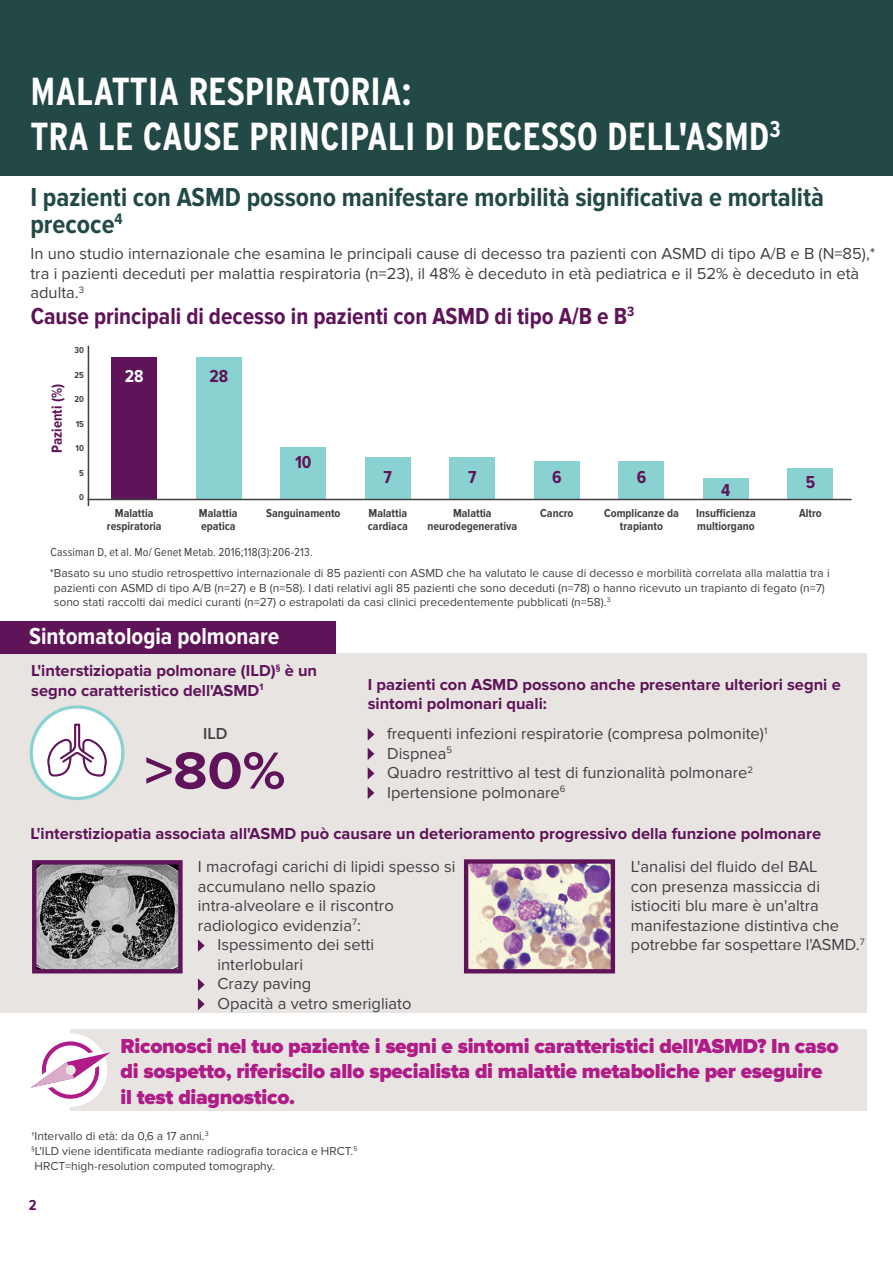
<style>
.page{position:relative;width:893px;height:1263px;background:#fff}
.page>*{position:absolute;margin:0;border:0;box-sizing:border-box;transform-origin:0 0}
.t1{font:700 54px "Proxima Nova";color:#5f1358;scale:1.05 1}
.t2{font:700 condensed 39px/45px "Interstate";color:#fff}
.t3{font:700 27px/27px "Proxima Nova Cond";color:#224946}
.t4{font:700 24px "Proxima Nova Cond";color:#5f1358}
.t5{font:700 24px "Proxima Nova Cond";color:#fff}
.t6{font:900 21px/25.5px "Proxima Nova";letter-spacing:-.015em;color:#b01c87}
.t7{font:700 18px "Proxima Nova Cond";color:#5f1358}
.t8{font:700 18px "Proxima Nova Cond";color:#fff}
.t9{font:16.5px/19.5px "Proxima Nova";color:#414042}
.t10{font:700 16.5px/19.5px "Proxima Nova";color:#5f1358}
.t11{font:600 16.5px "Proxima Nova";color:#414042}
.t12{font:700 15px "Proxima Nova Cond";color:#5f1358}
.t13{font:12px/15px "Proxima Nova";color:#414042}
.t14{font:700 12px/13.5px "Proxima Nova Cond";color:#414042;text-align:center}
.t15{font:12px "Proxima Nova Cond";letter-spacing:.015em;color:#414042}
.t16{font:700 9px "Proxima Nova Cond";color:#414042}
</style>
<div class="page">
<div style="left:0;top:0;width:893px;height:175px;background:#224946"></div>
<div style="left:0;top:653px;width:867px;height:360px;background:#e7e4e2"></div>
<svg style="left:368px;top:728px;width:6px;height:13px"></svg>
<svg style="left:368px;top:748px;width:6px;height:12px"></svg>
<svg style="left:368px;top:767px;width:6px;height:13px"></svg>
<svg style="left:368px;top:787px;width:6px;height:12px"></svg>
<div style="left:0;top:621px;width:336px;height:32px;background:#5f1358"></div>
<hr style="left:88px;top:346px;width:1px;height:160px;background:#414042">
<div style="left:112px;top:357px;width:45px;height:142px;background:#5f1358"></div>
<div style="left:281px;top:448px;width:45px;height:51px;background:#8ad2d1"></div>
<div style="left:450px;top:457px;width:45px;height:42px;background:#8ad2d1"></div>
<div style="left:619px;top:462px;width:45px;height:37px;background:#8ad2d1"></div>
<div style="left:196px;top:357px;width:45px;height:142px;background:#8ad2d1"></div>
<div style="left:365px;top:457px;width:46px;height:42px;background:#8ad2d1"></div>
<div style="left:534px;top:462px;width:46px;height:37px;background:#8ad2d1"></div>
<div style="left:703px;top:478px;width:46px;height:21px;background:#8ad2d1"></div>
<div style="left:788px;top:469px;width:45px;height:30px;background:#8ad2d1"></div>
<hr style="left:88px;top:499px;width:764px;height:1px;background:#414042">
<svg style="left:198px;top:939px;width:7px;height:13px"></svg>
<svg style="left:198px;top:978px;width:7px;height:13px"></svg>
<svg style="left:198px;top:998px;width:7px;height:12px"></svg>
<svg style="left:31px;top:709px;width:92px;height:90px"></svg>
<div style="left:30px;top:705px;width:94px;height:95px;border:3px solid #8ad2d1;border-radius:50%"></div>
<div style="left:70px;top:1029px;width:797px;height:82px;background:#e7e4e2"></div>
<div style="left:34px;top:1033px;width:73px;height:74px;background:#fff;border-radius:50%"></div>
<svg style="left:31px;top:1038px;width:80px;height:64px"></svg>
<img style="left:469px;top:864px;width:141px;height:104px">
<div style="left:464px;top:859px;width:151px;height:114px;border:4px solid #5f1358"></div>
<img style="left:37px;top:865px;width:141px;height:103px">
<div style="left:32px;top:860px;width:151px;height:113px;border:4px solid #5f1358"></div>
<h2 class="t2" style="left:30px;top:68px;width:752px">MALATTIA RESPIRATORIA:<br>TRA LE CAUSE PRINCIPALI DI DECESSO DELL'ASMD<sup>3</sup></h2>
<h3 class="t3" style="left:30px;top:184px;width:795px">I pazienti con ASMD possono manifestare morbilità significativa e mortalità precoce<sup>4</sup></h3>
<p class="t9" style="left:30px;top:244px;width:846px">In uno studio internazionale che esamina le principali cause di decesso tra pazienti con ASMD di tipo A/B e B (N=85),* tra i pazienti deceduti per malattia respiratoria (n=23), il 48% è deceduto in età pediatrica e il 52% è deceduto in età adulta.<sup>3</sup></p>
<h3 class="t4" style="left:31px;top:302px;width:605px">Cause principali di decesso in pazienti con ASMD di tipo A/B e B<sup>3</sup></h3>
<p class="t12" style="left:49px;top:453px;width:70px;rotate:-90deg">Pazienti (%)</p>
<p class="t16" style="left:74px;top:345px;width:11px">30</p>
<p class="t16" style="left:74px;top:369px;width:11px">25</p>
<p class="t16" style="left:74px;top:394px;width:11px">20</p>
<p class="t16" style="left:76px;top:419px;width:10px">15</p>
<p class="t16" style="left:76px;top:443px;width:10px">10</p>
<p class="t16" style="left:79px;top:468px;width:6px">5</p>
<p class="t16" style="left:79px;top:492px;width:6px">0</p>
<p class="t8" style="left:125px;top:366px;width:20px">28</p>
<p class="t7" style="left:209px;top:366px;width:20px">28</p>
<p class="t7" style="left:295px;top:452px;width:18px">10</p>
<p class="t7" style="left:384px;top:467px;width:10px">7</p>
<p class="t7" style="left:468px;top:467px;width:10px">7</p>
<p class="t7" style="left:552px;top:467px;width:11px">6</p>
<p class="t7" style="left:637px;top:467px;width:11px">6</p>
<p class="t7" style="left:806px;top:472px;width:11px">5</p>
<p class="t7" style="left:721px;top:480px;width:11px">4</p>
<p class="t14" style="left:107px;top:507px;width:56px">Malattia respiratoria</p>
<p class="t14" style="left:199px;top:507px;width:40px;text-align:left">Malattia epatica</p>
<p class="t14" style="left:266px;top:507px;width:76px">Sanguinamento</p>
<p class="t14" style="left:427px;top:507px;width:91px">Malattia neurodegenerativa</p>
<p class="t14" style="left:540px;top:507px;width:35px">Cancro</p>
<p class="t14" style="left:604px;top:507px;width:76px">Complicanze da trapianto</p>
<p class="t14" style="left:696px;top:507px;width:61px;text-align:left">Insufficienza multiorgano</p>
<p class="t14" style="left:368px;top:507px;width:40px">Malattia</p>
<p class="t14" style="left:799px;top:507px;width:24px">Altro</p>
<p class="t14" style="left:368px;top:520px;width:41px">cardiaca</p>
<p class="t15" style="left:51px;top:546px;width:264px">Cassiman D, et al. Mo/ Genet Metab. 2016;118(3):206-213.</p>
<p class="t13" style="left:54px;top:566px;width:777px;line-height:14.4px;text-indent:-4px">*Basato su uno studio retrospettivo internazionale di 85 pazienti con ASMD che ha valutato le cause di decesso e morbilità correlata alla malattia tra i pazienti con ASMD di tipo A/B (n=27) e B (n=58). I dati relativi agli 85 pazienti che sono deceduti (n=78) o hanno ricevuto un trapianto di fegato (n=7) sono stati raccolti dai medici curanti (n=27) o estrapolati da casi clinici precedentemente pubblicati (n=58).<sup>3</sup></p>
<h3 class="t5" style="left:29px;top:623px;width:252px">Sintomatologia polmonare</h3>
<p class="t10" style="left:31px;top:661px;width:287px">L'interstiziopatia polmonare (ILD)<sup>§</sup> è un segno caratteristico dell'ASMD<sup>1</sup></p>
<p class="t10" style="left:368px;top:675px;width:475px">I pazienti con ASMD possono anche presentare ulteriori segni e sintomi polmonari quali:</p>
<p class="t9" style="left:387px;top:724px;width:382px">frequenti infezioni respiratorie (compresa polmonite)<sup>1<br></sup>Dispnea<sup>5<br></sup>Quadro restrittivo al test di funzionalità polmonare<sup>2<br></sup>Ipertensione polmonare<sup>6</sup></p>
<p class="t10" style="left:30px;top:824px;width:792px">L'interstiziopatia associata all'ASMD può causare un deterioramento progressivo della funzione polmonare</p>
<p class="t11" style="left:203px;top:724px;width:26px">ILD</p>
<h1 class="t1" style="left:145px;top:739px;width:136px">&gt;80%</h1>
<p class="t9" style="left:198px;top:857px;width:259px">I macrofagi carichi di lipidi spesso si</p>
<p class="t9" style="left:198px;top:877px;width:179px">accumulano nello spazio</p>
<p class="t9" style="left:198px;top:896px;width:197px">intra-alveolare e il riscontro</p>
<p class="t9" style="left:198px;top:916px;width:164px">radiologico evidenzia<sup>7</sup>:</p>
<p class="t9" style="left:217px;top:935px;width:158px">Ispessimento dei setti</p>
<p class="t9" style="left:217px;top:955px;width:87px">interlobulari</p>
<p class="t9" style="left:217px;top:974px;width:95px">Crazy paving</p>
<p class="t9" style="left:217px;top:994px;width:196px">Opacità a vetro smerigliato</p>
<p class="t9" style="left:631px;top:857px;width:235px">L'analisi del fluido del BAL<br>con presenza massiccia di istiociti blu mare è un'altra manifestazione distintiva che potrebbe far sospettare l'ASMD.<sup>7</sup></p>
<p class="t6" style="left:121px;top:1033px;width:719px">Riconosci nel tuo paziente i segni e sintomi caratteristici dell'ASMD? In caso di sospetto, riferiscilo allo specialista di malattie metaboliche per eseguire il test diagnostico.</p>
<p class="t13" style="left:31px;top:1129px;width:328px">†Intervallo di età: da 0,6 a 17 anni.<sup>3<br>§</sup>L'ILD viene identificata mediante radiografia toracica e HRCT.<sup>5<br></sup>HRCT=high-resolution computed tomography.</p>
<p class="t12" style="left:29px;top:1197px;width:9px">2</p>
</div>
